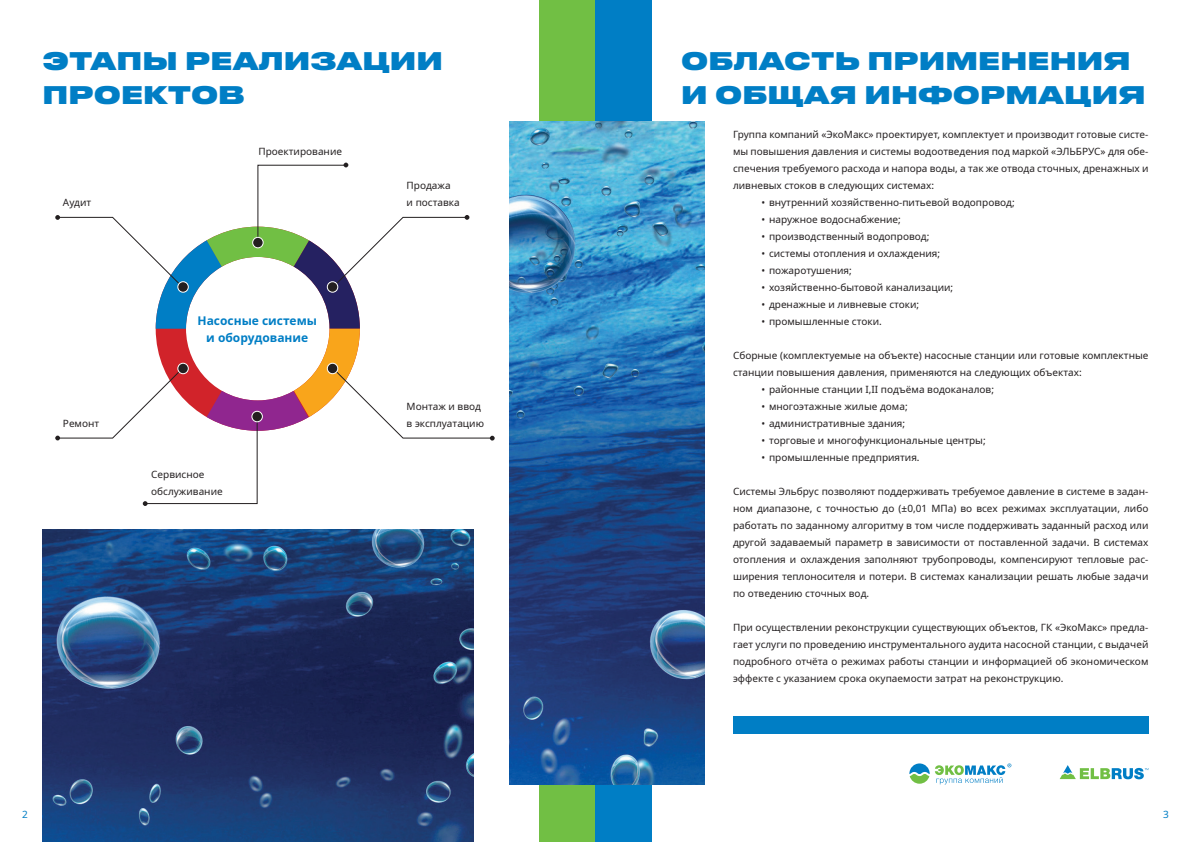
<style>
.page{position:relative;width:1191px;height:842px;background:#fff}
.page>*{position:absolute;margin:0;border:0;box-sizing:border-box;transform-origin:0 0}
.t1{font:24px/34px "Druk Text Wide Cyr Super";color:#007ec5}
.t2{font:700 12px/17px "Noto Sans";color:#007ec5;text-align:center}
.t3{font:10px/17px "Noto Sans";color:#231f20}
.t4{font:10px "Noto Sans";color:#007ec5}
</style>
<div class="page">
<div style="left:539px;top:0;width:56px;height:842px;background:#71bf44"></div>
<div style="left:595px;top:0;width:57px;height:842px;background:#007ec5"></div>
<img style="left:510px;top:121px;width:194px;height:663px">
<img style="left:43px;top:529px;width:430px;height:313px">
<svg style="left:55px;top:163px;width:440px;height:343px"></svg>
<div style="left:252px;top:411px;width:10px;height:11px;background:#231f20;border-radius:50%"></div>
<div style="left:251px;top:411px;width:12px;height:11px;border:1px solid #fff;border-radius:50%"></div>
<div style="left:178px;top:363px;width:10px;height:11px;background:#231f20;border-radius:50%"></div>
<div style="left:177px;top:363px;width:12px;height:11px;border:1px solid #fff;border-radius:50%"></div>
<div style="left:327px;top:282px;width:11px;height:10px;background:#231f20;border-radius:50%"></div>
<div style="left:327px;top:281px;width:11px;height:12px;border:1px solid #fff;border-radius:50%"></div>
<div style="left:327px;top:363px;width:11px;height:11px;background:#231f20;border-radius:50%"></div>
<div style="left:327px;top:363px;width:11px;height:11px;border:1px solid #fff;border-radius:50%"></div>
<svg style="left:1059px;top:765px;width:89px;height:14px"></svg>
<svg style="left:909px;top:763px;width:20px;height:21px"></svg>
<svg style="left:935px;top:763px;width:76px;height:21px"></svg>
<div style="left:733px;top:716px;width:415px;height:17px;background:#007ec5"></div>
<h1 class="t1" style="left:43px;top:42px;width:402px">ЭТАПЫ РЕАЛИЗАЦИИ<br>ПРОЕКТОВ</h1>
<p class="t3" style="left:63px;top:194px;width:30px">Аудит</p>
<p class="t3" style="left:63px;top:415px;width:38px">Ремонт</p>
<p class="t3" style="left:258px;top:143px;width:85px">Проектирование</p>
<p class="t2" style="left:197px;top:313px;width:121px">Насосные системы и оборудование</p>
<p class="t3" style="left:151px;top:466px;width:73px">Сервисное обслуживание</p>
<p class="t3" style="left:406px;top:177px;width:55px">Продажа<br>и поставка</p>
<p class="t3" style="left:406px;top:398px;width:79px">Монтаж и ввод в эксплуатацию</p>
<h1 class="t1" style="left:681px;top:42px;width:466px">ОБЛАСТЬ ПРИМЕНЕНИЯ<br>И ОБЩАЯ ИНФОРМАЦИЯ</h1>
<p class="t3" style="left:733px;top:126px;width:417px;text-align:justify">Группа компаний «ЭкоМакс» проектирует, комплектует и производит готовые систе&shy;мы повышения давления и системы водоотведения под маркой «ЭЛЬБРУС» для обе&shy;спечения требуемого расхода и напора воды, а так же отвода сточных, дренажных и ливневых стоков в следующих системах:</p>
<p class="t3" style="left:761px;top:194px;width:255px">• внутренний хозяйственно-питьевой водопровод;</p>
<p class="t3" style="left:761px;top:211px;width:141px">• наружное водоснабжение;</p>
<p class="t3" style="left:761px;top:228px;width:169px">• производственный водопровод;</p>
<p class="t3" style="left:761px;top:245px;width:180px">• системы отопления и охлаждения;</p>
<p class="t3" style="left:761px;top:262px;width:92px">• пожаротушения;</p>
<p class="t3" style="left:761px;top:279px;width:193px">• хозяйственно-бытовой канализации;</p>
<p class="t3" style="left:761px;top:296px;width:159px">• дренажные и ливневые стоки;</p>
<p class="t3" style="left:761px;top:313px;width:122px">• промышленные стоки.</p>
<p class="t3" style="left:733px;top:347px;width:417px">Сборные (комплектуемые на объекте) насосные станции или готовые комплектные станции повышения давления, применяются на следующих объектах:</p>
<p class="t3" style="left:761px;top:381px;width:234px">• районные станции I,II подъёма водоканалов;</p>
<p class="t3" style="left:761px;top:398px;width:148px">• многоэтажные жилые дома;</p>
<p class="t3" style="left:761px;top:415px;width:145px">• административные здания;</p>
<p class="t3" style="left:761px;top:432px;width:226px">• торговые и многофункциональные центры;</p>
<p class="t3" style="left:761px;top:449px;width:160px">• промышленные предприятия.</p>
<p class="t3" style="left:733px;top:483px;width:417px;text-align:justify">Системы Эльбрус позволяют поддерживать требуемое давление в системе в задан&shy;ном диапазоне, с точностью до (±0,01 МПа) во всех режимах эксплуатации, либо работать по заданному алгоритму в том числе поддерживать заданный расход или другой задаваемый параметр в зависимости от поставленной задачи. В системах отопления и охлаждения заполняют трубопроводы, компенсируют тепловые рас&shy;ширения теплоносителя и потери. В системах канализации решать любые задачи по отведению сточных вод.</p>
<p class="t3" style="left:733px;top:619px;width:417px;text-align:justify">При осуществлении реконструкции существующих объектов, ГК «ЭкоМакс» предла&shy;гает услуги по проведению инструментального аудита насосной станции, с выдачей подробного отчёта о режимах работы станции и информацией об экономическом эффекте с указанием срока окупаемости затрат на реконструкцию.</p>
<p class="t4" style="left:22px;top:808px;width:7px">2</p>
<p class="t4" style="left:1163px;top:808px;width:7px">3</p>
</div>
